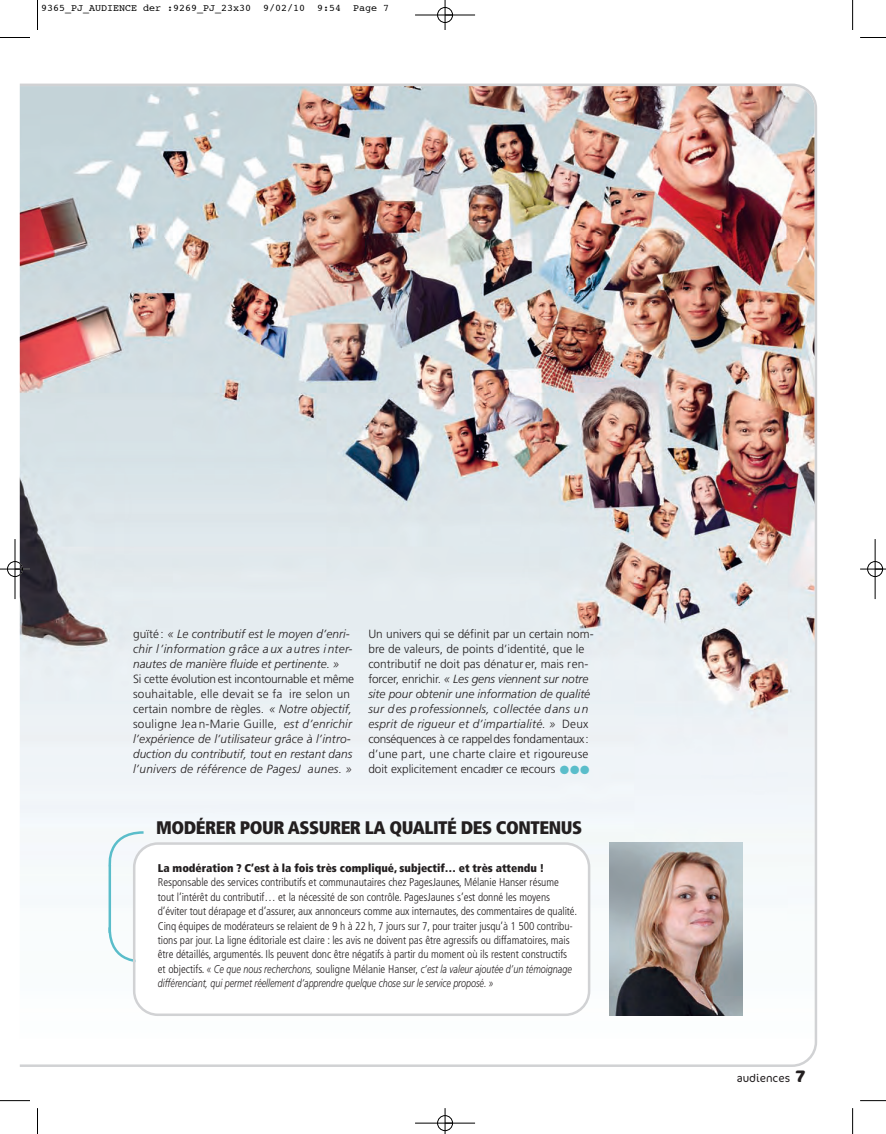
<style>
.page{position:relative;width:886px;height:1134px;background:#fff}
.page>*{position:absolute;margin:0;border:0;box-sizing:border-box;transform-origin:0 0}
.t1{font:900 condensed 18.12px "Frutiger";letter-spacing:-.025em;color:#231f20}
.t2{font:300 11.88px/15px "Frutiger";color:#231f20}
.t3{font:italic 300 11.88px/15px "Frutiger";letter-spacing:.01em;color:#231f20}
.t4{font:300 condensed 11.25px/14.4px "Frutiger";letter-spacing:-.005em;color:#231f20}
.t5{font:900 condensed 11.25px "Frutiger";color:#231f20}
.t6{font:300 11.25px "Cocon OT";color:#231f20}
.t7{font:10px "Courier";color:#000}
.s1{font-style:normal}
.s2{font-style:italic}
.s3{color:#5abdca}
.s4{font-style:italic;font-stretch:normal}
.s5{font-weight:700;font-size:16.62px}
</style>
<div class="page">
<img style="left:20px;top:84px;width:797px;height:983px">
<svg style="left:106px;top:830px;width:40px;height:39px"></svg>
<svg style="left:107px;top:925px;width:26px;height:40px"></svg>
<hr style="left:109px;top:865px;width:2px;height:68px;background:#5abdca">
<svg style="left:133px;top:842px;width:457px;height:174px"></svg>
<img style="left:610px;top:842px;width:133px;height:174px">
<hr style="left:37px;top:0;width:1px;height:30px;background:#000">
<hr style="left:0;top:37px;width:30px;height:1px;background:#000">
<hr style="left:852px;top:0;width:1px;height:30px;background:#000">
<svg style="left:860px;top:37px;width:26px;height:1px"></svg>
<svg style="left:37px;top:1108px;width:1px;height:26px"></svg>
<hr style="left:0;top:1100px;width:30px;height:1px;background:#000">
<svg style="left:852px;top:1108px;width:1px;height:26px"></svg>
<svg style="left:860px;top:1100px;width:26px;height:1px"></svg>
<hr style="left:415px;top:15px;width:60px;height:1px;background:#000">
<hr style="left:415px;top:1123px;width:60px;height:1px;background:#000">
<hr style="left:15px;top:539px;width:1px;height:60px;background:#000">
<hr style="left:875px;top:539px;width:1px;height:60px;background:#000">
<hr style="left:445px;top:0;width:1px;height:30px;background:#000">
<svg style="left:445px;top:1108px;width:1px;height:26px"></svg>
<hr style="left:0;top:569px;width:30px;height:1px;background:#000">
<svg style="left:860px;top:569px;width:26px;height:1px"></svg>
<div style="left:437px;top:7px;width:16px;height:16px;border:1px solid #000;border-radius:50%"></div>
<div style="left:437px;top:1115px;width:16px;height:16px;border:1px solid #000;border-radius:50%"></div>
<div style="left:7px;top:561px;width:16px;height:16px;border:1px solid #000;border-radius:50%"></div>
<div style="left:867px;top:561px;width:16px;height:16px;border:1px solid #000;border-radius:50%"></div>
<p class="t7" style="left:41px;top:0;width:350px">9365_PJ_AUDIENCE der :9269_PJ_23x30 9/02/10 9:54 Page 7</p>
<p class="t3" style="left:133px;top:626px;width:221px"><span class="s1">guïté:</span> « Le contributif est le moyen d’enri&shy;chir l’information grâce aux autres inter&shy;nautes de manière fluide et pertinente. »</p>
<p class="t3" style="left:133px;top:671px;width:222px"><span class="s1">Si cette évolution est incontournable et même souhaitable, elle devait se fa ire selon un certain nombre de règles.</span> « Notre objectif, <span class="s1">souligne Jean-Marie Guille,</span> est d’enrichir l’expérience de l’utilisateur grâce à l’intro&shy;duction du contributif, tout en restant dans l’univers de référence de PagesJ aunes. »</p>
<p class="t2" style="left:368px;top:626px;width:227px">Un univers qui se définit par un certain nom&shy;bre de valeurs, de points d’identité, que le contributif ne doit pas dénatur er, mais ren&shy;forcer, enrichir. <span class="s2">« Les gens viennent sur notre site pour obtenir une information de qualité sur des professionnels, collectée dans un esprit de rigueur et d’impartialité. »</span> Deux conséquences à ce rappel des fondamentaux: d’une part, une charte claire et rigoureuse doit explicitement encadrer ce recours <span class="s3">●●●</span></p>
<h1 class="t1" style="left:156px;top:817px;width:427px">MODÉRER POUR ASSURER LA QUALITÉ DES CONTENUS</h1>
<p class="t5" style="left:158px;top:861px;width:388px">La modération ? C’est à la fois très compliqué, subjectif… et très attendu !</p>
<p class="t4" style="left:158px;top:875px;width:421px">Responsable des services contributifs et communautaires chez PagesJaunes, Mélanie Hanser résume tout l’intérêt du contributif… et la nécessité de son contrôle. PagesJaunes s’est donné les moyens d’éviter tout dérapage et d’assurer, aux annonceurs comme aux internautes, des commentaires de qualité.<br>Cinq équipes de modérateurs se relaient de 9 h à 22 h, 7 jours sur 7, pour traiter jusqu’à 1 500 contribu&shy;tions par jour. La ligne éditoriale est claire : les avis ne doivent pas être agressifs ou diffamatoires, mais être détaillés, argumentés. Ils peuvent donc être négatifs à partir du moment où ils restent constructifs et objectifs. <span class="s4">« Ce que nous recherchons,</span> souligne Mélanie Hanser, <span class="s4">c’est la valeur ajoutée d’un témoignage différenciant, qui permet réellement d’apprendre quelque chose sur le service proposé. »</span></p>
<p class="t6" style="left:737px;top:1070px;width:70px">audiences <span class="s5">7</span></p>
</div>
